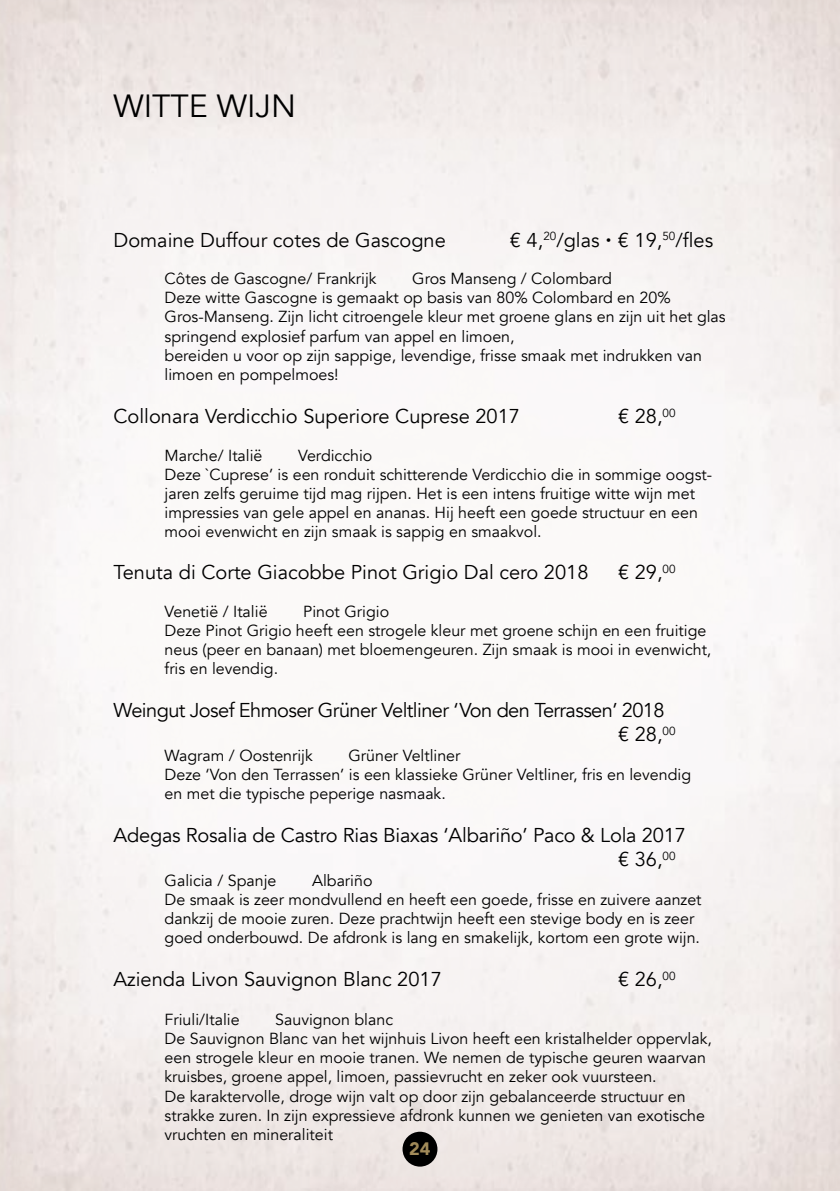
<style>
.page{position:relative;width:840px;height:1191px;background:#fff}
.page>*{position:absolute;margin:0;border:0;box-sizing:border-box;transform-origin:0 0}
.t1{font:32px "Avenir";color:#000}
.t2{font:20px/24px "Avenir";color:#000}
.t3{font:20px/24px "Avenir";letter-spacing:-.03em;color:#000}
.t4{font:900 18px "Avenir";color:#ae9a64}
.t5{font:16px/19.2px "Avenir";color:#000}
.s1{font-family:"Raleway"}
</style>
<div class="page">
<img style="left:0;top:0;width:839px;height:1191px">
<h1 class="t1" style="left:113px;top:87px;width:184px">WITTE WIJN</h1>
<p class="t2" style="left:113px;top:228px;width:333px">Domaine Duffour cotes de Gascogne</p>
<p class="t2" style="left:509px;top:228px;width:205px">€ 4,<sup>20</sup>/glas <span class="s1">•</span> € 19,<sup>50</sup>/fles</p>
<p class="t5" style="left:164px;top:269px;width:213px">Côtes de Gascogne/ Frankrijk</p>
<p class="t5" style="left:164px;top:269px;width:562px;text-indent:247px">Gros Manseng / Colombard<br>Deze witte Gascogne is gemaakt op basis van 80% Colombard en 20% Gros-Manseng. Zijn licht citroengele kleur met groene glans en zijn uit het glas springend explosief parfum van appel en limoen,<br>bereiden u voor op zijn sappige, levendige, frisse smaak met indrukken van limoen en pompelmoes!</p>
<p class="t2" style="left:113px;top:405px;width:407px">Collonara Verdicchio Superiore Cuprese 2017</p>
<p class="t2" style="left:617px;top:405px;width:59px">€ 28,<sup>00</sup></p>
<p class="t5" style="left:164px;top:446px;width:99px">Marche/ Italië</p>
<p class="t5" style="left:164px;top:446px;width:548px;text-indent:133px">Verdicchio<br>Deze `Cuprese’ is een ronduit schitterende Verdicchio die in sommige oogst&shy;jaren zelfs geruime tijd mag rijpen. Het is een intens fruitige witte wijn met impressies van gele appel en ananas. Hij heeft een goede structuur en een mooi evenwicht en zijn smaak is sappig en smaakvol.</p>
<p class="t2" style="left:113px;top:561px;width:476px">Tenuta di Corte Giacobbe Pinot Grigio Dal cero 2018</p>
<p class="t2" style="left:617px;top:561px;width:59px">€ 29,<sup>00</sup></p>
<p class="t5" style="left:164px;top:602px;width:104px">Venetië / Italië</p>
<p class="t5" style="left:164px;top:602px;width:548px;text-indent:138px">Pinot Grigio<br>Deze Pinot Grigio heeft een strogele kleur met groene schijn en een fruitige neus (peer en banaan) met bloemengeuren. Zijn smaak is mooi in evenwicht, fris en levendig.</p>
<p class="t3" style="left:617px;top:699px;width:59px;text-indent:-504px">Weingut Josef Ehmoser Grüner Veltliner ‘ Von den Terrassen’ 2018 € 28,<sup>00</sup></p>
<p class="t5" style="left:164px;top:746px;width:150px">Wagram / Oostenrijk</p>
<p class="t5" style="left:164px;top:746px;width:527px;text-indent:184px">Grüner Veltliner<br>Deze ‘Von den Terrassen’ is een klassieke Grüner Veltliner, fris en levendig en met die typische peperige nasmaak.</p>
<p class="t2" style="left:617px;top:823px;width:69px;text-indent:-504px">Adegas Rosalia de Castro Rias Biaxas ‘Albariño’ Paco &amp; Lola 2017 € 36,<sup>00</sup></p>
<p class="t5" style="left:164px;top:870px;width:113px">Galicia / Spanje</p>
<p class="t5" style="left:164px;top:870px;width:538px;text-indent:147px">Albariño<br>De smaak is zeer mondvullend en heeft een goede, frisse en zuivere aanzet dankzij de mooie zuren. Deze prachtwijn heeft een stevige body en is zeer goed onderbouwd. De afdronk is lang en smakelijk, kortom een grote wijn.</p>
<p class="t2" style="left:113px;top:967px;width:329px">Azienda Livon Sauvignon Blanc 2017</p>
<p class="t2" style="left:617px;top:967px;width:59px">€ 26,<sup>00</sup></p>
<p class="t5" style="left:164px;top:1010px;width:76px">Friuli/Italie</p>
<p class="t5" style="left:164px;top:1010px;width:548px;text-indent:111px">Sauvignon blanc<br>De Sauvignon Blanc van het wijnhuis Livon heeft een kristalhelder oppervlak, een strogele kleur en mooie tranen. We nemen de typische geuren waarvan kruisbes, groene appel, limoen, passievrucht en zeker ook vuursteen.<br>De karaktervolle, droge wijn valt op door zijn gebalanceerde structuur en strakke zuren. In zijn expressieve afdronk kunnen we genieten van exotische vruchten en mineraliteit</p>
<p class="t4" style="left:409px;top:1133px;width:23px">24</p>
</div>
